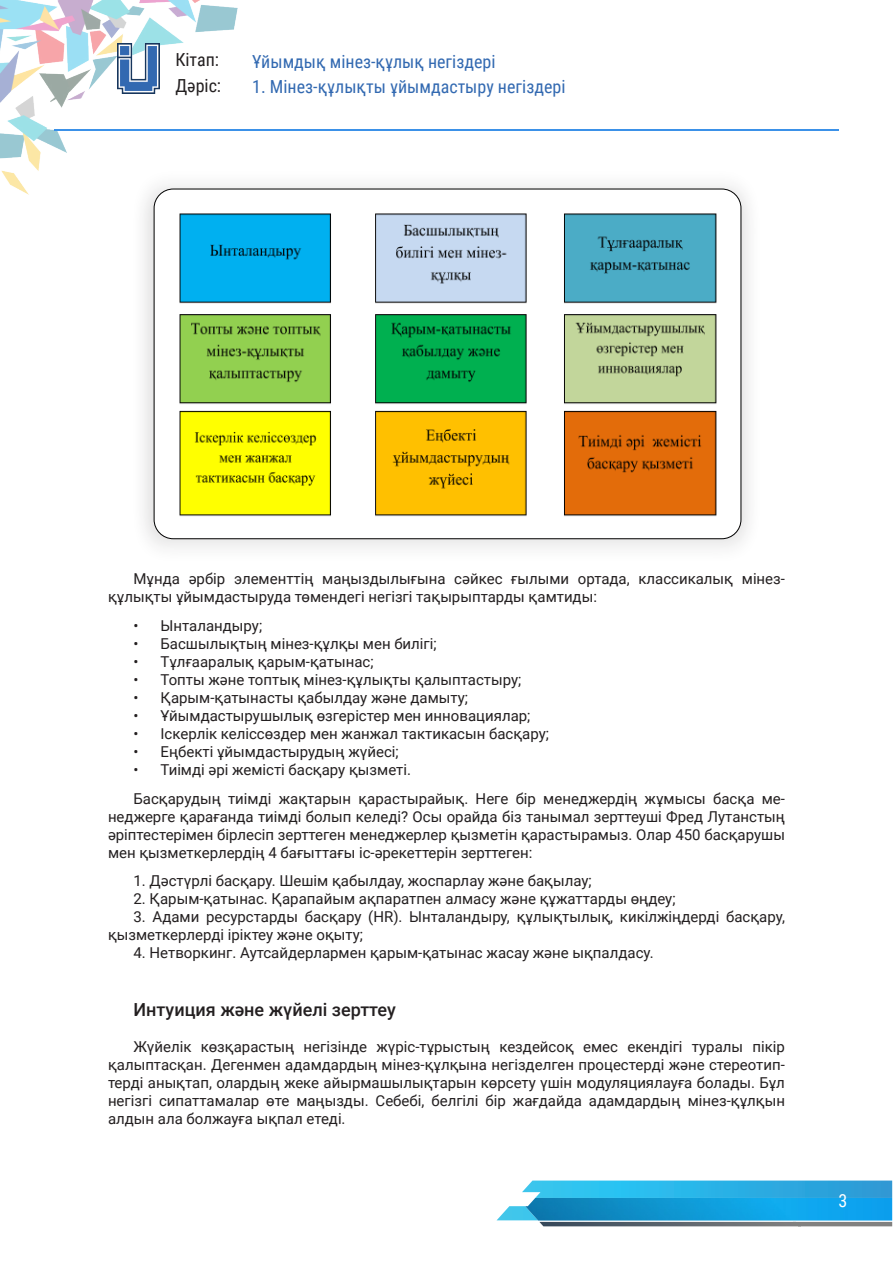
<style>
.page{position:relative;width:893px;height:1263px;background:#fff}
.page>*{position:absolute;margin:0;border:0;box-sizing:border-box;transform-origin:0 0}
.t1{font:18px "Roboto Condensed";color:#3269b1}
.t2{font:500 18px "Roboto";color:#231f20}
.t3{font:18px/25.5px "Roboto Condensed";color:#231f20}
.t4{font:18px "Roboto Condensed";color:#fff}
.t5{font:15px/18px "Roboto";color:#231f20}
</style>
<div class="page">
<svg style="left:497px;top:1180px;width:395px;height:46px;background:#5bb6d9"></svg>
<img style="left:525px;top:1198px;width:367px;height:22px">
<img style="left:0;top:0;width:238px;height:195px">
<hr style="left:54px;top:129px;width:785px;height:2px;background:#3b91e8">
<img style="left:118px;top:44px;width:41px;height:49px">
<svg style="left:130px;top:167px;width:619px;height:381px;fill:#f6f6f6"></svg>
<div style="left:154px;top:189px;width:587px;height:350px;background:#fff;border-radius:19px"></div>
<img style="left:179px;top:213px;width:538px;height:304px">
<p class="t3" style="left:175px;top:46px;width:47px">Кітап:<br>Дәріс:</p>
<p class="t1" style="left:252px;top:48px;width:245px">Ұйымдық мінез-құлық негіздері</p>
<p class="t1" style="left:252px;top:74px;width:315px">1. Мінез-құлықты ұйымдастыру негіздері</p>
<p class="t5" style="left:108px;top:569px;width:678px;text-indent:26px">Мұнда әрбір элементтің маңыздылығына сәйкес ғылыми ортада, классикалық мінез&shy;құлықты ұйымдастыруда төмендегі негізгі тақырыптарды қамтиды:</p>
<p class="t5" style="left:134px;top:616px;width:130px">• Ынталандыру;</p>
<p class="t5" style="left:134px;top:634px;width:305px">• Басшылықтың мінез-құлқы мен билігі;</p>
<p class="t5" style="left:134px;top:652px;width:242px">• Тұлғааралық қарым-қатынас;</p>
<p class="t5" style="left:134px;top:670px;width:389px">• Топты және топтық мінез-құлықты қалыптастыру;</p>
<p class="t5" style="left:134px;top:688px;width:336px">• Қарым-қатынасты қабылдау және дамыту;</p>
<p class="t5" style="left:134px;top:706px;width:398px">• Ұйымдастырушылық өзгерістер мен инновациялар;</p>
<p class="t5" style="left:134px;top:724px;width:417px">• Іскерлік келіссөздер мен жанжал тактикасын басқару;</p>
<p class="t5" style="left:134px;top:742px;width:267px">• Еңбекті ұйымдастырудың жүйесі;</p>
<p class="t5" style="left:134px;top:760px;width:279px">• Тиімді әрі жемісті басқару қызметі.</p>
<p class="t5" style="left:108px;top:789px;width:678px;text-align:justify;text-indent:26px">Басқарудың тиімді жақтарын қарастырайық. Неге бір менеджердің жұмысы басқа ме&shy;неджерге қарағанда тиімді болып келеді? Осы орайда біз танымал зерттеуші Фред Лутанстың әріптестерімен бірлесіп зерттеген менеджерлер қызметін қарастырамыз. Олар 450 басқарушы мен қызметкерлердің 4 бағыттағы іс-әрекеттерін зерттеген:</p>
<p class="t5" style="left:134px;top:871px;width:460px">1. Дәстүрлі басқару. Шешім қабылдау, жоспарлау және бақылау;</p>
<p class="t5" style="left:134px;top:889px;width:543px">2. Қарым-қатынас. Қарапайым ақпаратпен алмасу және құжаттарды өңдеу;</p>
<p class="t5" style="left:108px;top:907px;width:678px;text-indent:26px">3. Адами ресурстарды басқару (HR). Ынталандыру, құлықтылық, кикілжіңдерді басқару, қызметкерлерді іріктеу және оқыту;</p>
<p class="t5" style="left:134px;top:943px;width:522px">4. Нетворкинг. Аутсайдерлармен қарым-қатынас жасау және ықпалдасу.</p>
<p class="t2" style="left:134px;top:997px;width:264px">Интуиция және жүйелі зерттеу</p>
<p class="t5" style="left:108px;top:1037px;width:678px;text-align:justify;text-indent:26px">Жүйелік көзқарастың негізінде жүріс-тұрыстың кездейсоқ емес екендігі туралы пікір қалыптасқан. Дегенмен адамдардың мінез-құлқына негізделген процестерді және стереотип&shy;терді анықтап, олардың жеке айырмашылықтарын көрсету үшін модуляциялауға болады. Бұл негізгі сипаттамалар өте маңызды. Себебі, белгілі бір жағдайда адамдардың мінез-құлқын алдын ала болжауға ықпал етеді.</p>
<p class="t4" style="left:838px;top:1188px;width:10px">3</p>
</div>
